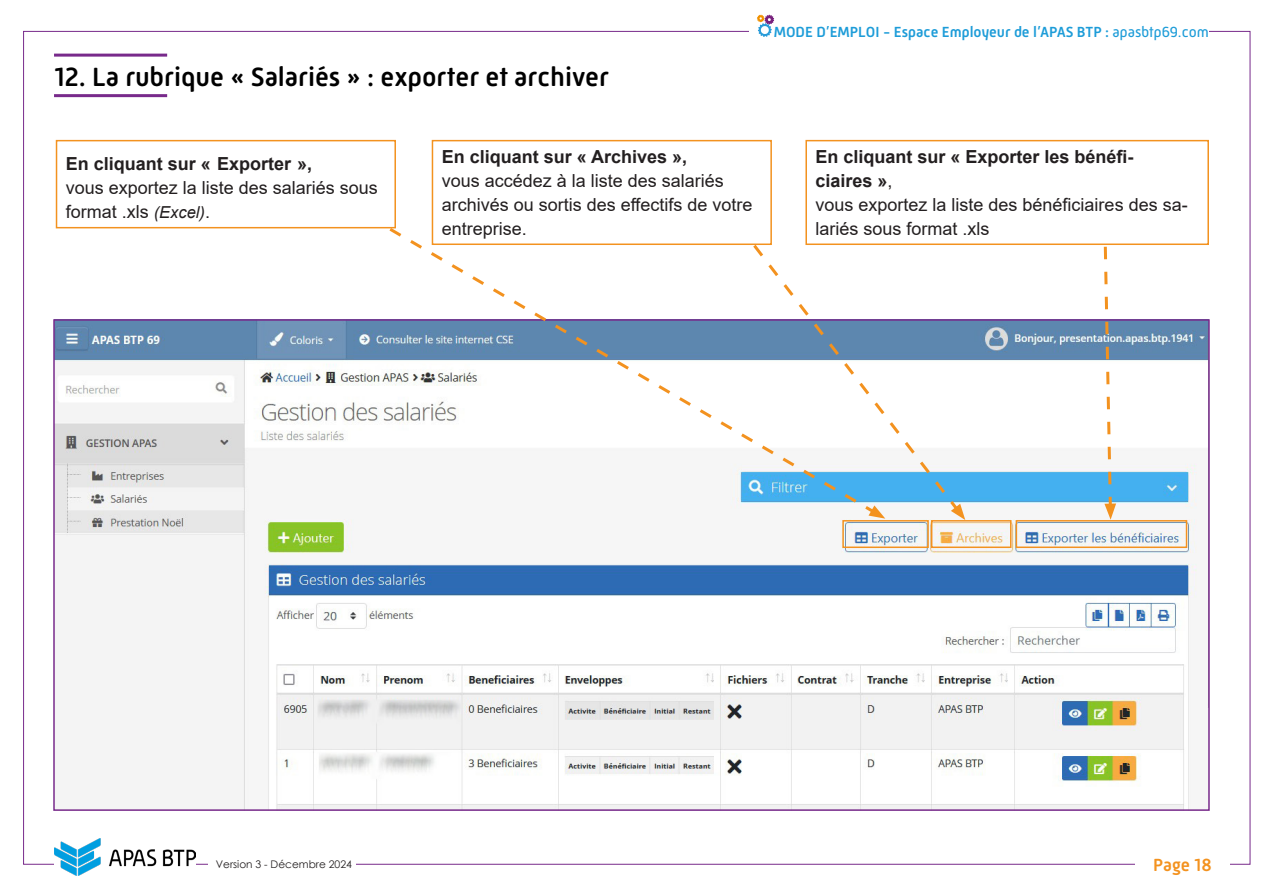
<style>
.page{position:relative;width:1263px;height:893px;background:#fff}
.page>*{position:absolute;margin:0;border:0;box-sizing:border-box;transform-origin:0 0}
.Titre_partie{font:500 27px "Mic 32 New Rounded";color:#000}
.Texte{font:18px/24px "Arial";color:#231f20}
.Texte-2{font:700 18px/24px "Arial";color:#231f20}
.t1{font:500 18px "Mic 32 New Rounded";color:#f3921f}
.t2{font:500 15px "Mic 32 New";color:#1d9cd8}
.t3{font:10.5px "Century Gothic";color:#231f20}
.s1{font-weight:400}
.s2{font-weight:700}
.s3{font-style:italic;font-size:16.5px}
</style>
<div class="page">
<svg style="left:757px;top:15px;width:17px;height:22px"></svg>
<img style="left:54px;top:839px;width:142px;height:37px">
<img style="left:56px;top:322px;width:1151px;height:486px">
<svg style="left:1102px;top:246px;width:14px;height:274px"></svg>
<div style="left:56px;top:140px;width:340px;height:88px;border:2px solid #f3921f"></div>
<div style="left:842px;top:520px;width:87px;height:28px;border:2px solid #f3921f"></div>
<div style="left:1016px;top:520px;width:171px;height:28px;border:2px solid #f3921f"></div>
<div style="left:931px;top:520px;width:80px;height:28px;border:2px solid #f3921f"></div>
<div style="left:432px;top:140px;width:340px;height:105px;border:2px solid #f3921f"></div>
<div style="left:805px;top:140px;width:404px;height:105px;border:2px solid #f3921f"></div>
<svg style="left:386px;top:225px;width:482px;height:292px"></svg>
<svg style="left:868px;top:516px;width:17px;height:3px"></svg>
<svg style="left:750px;top:241px;width:213px;height:275px"></svg>
<svg style="left:951px;top:504px;width:14px;height:16px"></svg>
<hr style="left:54px;top:54px;width:113px;height:3px;background:#782a8b">
<hr style="left:54px;top:94px;width:113px;height:3px;background:#782a8b">
<p class="Titre_partie" style="left:54px;top:61px;width:556px">12. La rubrique « Salariés » : exporter et archiver</p>
<p class="t2" style="left:774px;top:23px;width:437px">MODE D’EMPLOI - Espace Employeur de l’APAS BTP : <span class="s1">apasbtp69.com</span></p>
<p class="Texte" style="left:66px;top:152px;width:314px"><span class="s2">En cliquant sur « Exporter »,<br></span>vous exportez la liste des salariés sous format .xls <span class="s3">(Excel)</span>.</p>
<p class="Texte-2" style="left:442px;top:145px;width:247px">En cliquant sur « Archives »,</p>
<p class="Texte" style="left:442px;top:169px;width:312px">vous accédez à la liste des salariés archivés ou sortis des effectifs de votre entreprise.</p>
<p class="Texte-2" style="left:815px;top:145px;width:320px">En cliquant sur « Exporter les bénéfi&shy;ciaires »<span class="s1">,</span></p>
<p class="Texte" style="left:815px;top:193px;width:374px">vous exportez la liste des bénéficiaires des sa&shy;lariés sous format .xls</p>
<p class="t3" style="left:216px;top:857px;width:138px">Version 3 - Décembre 2024</p>
<p class="t1" style="left:1153px;top:855px;width:60px">Page 18</p>
</div>
